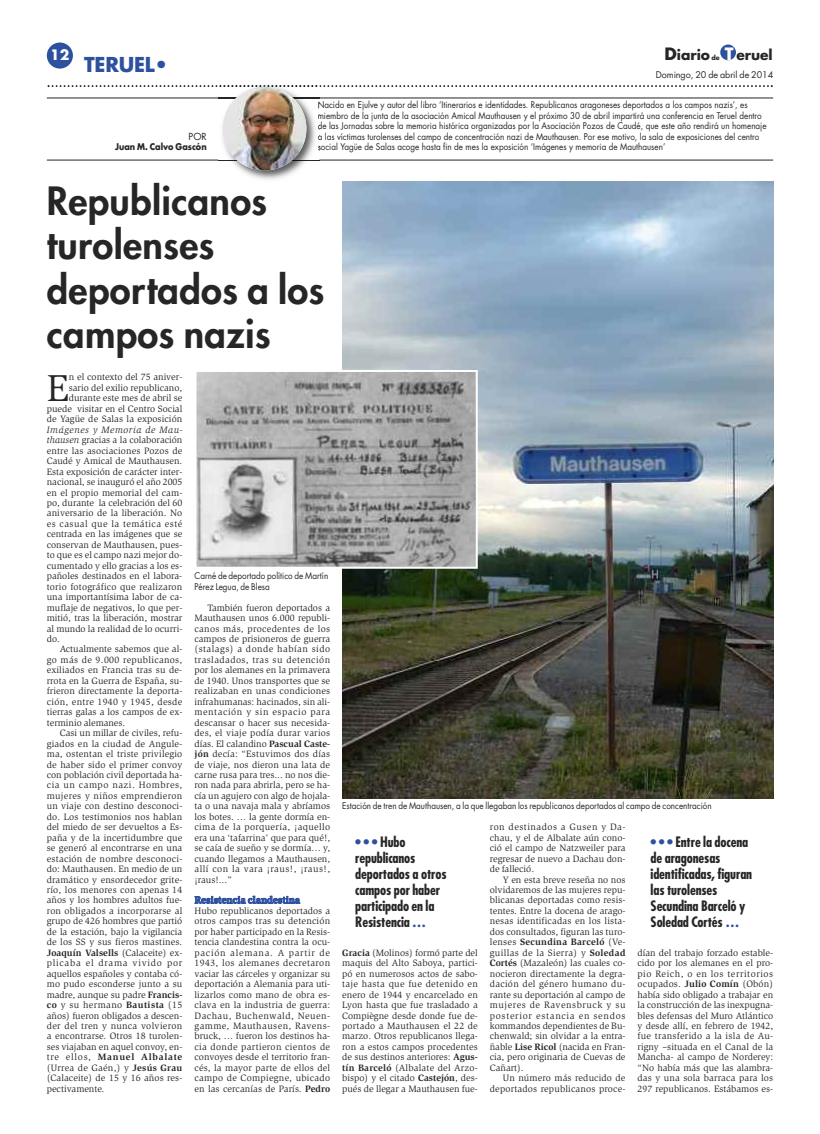
<style>
.page{position:relative;width:820px;height:1134px;background:#fff}
.page>*{position:absolute;margin:0;border:0;box-sizing:border-box;transform-origin:0 0}
.t1{font:38.5px "Slimbach";color:#272627}
.t2{font:800 37.9px/44.6px "Futura";letter-spacing:.01em;color:#272627}
.t3{font:700 20px "Futura";letter-spacing:-.01em;color:#2d509f}
.t4{font:700 condensed 14px/16px "Futura";letter-spacing:-.01em;color:#272627}
.t5{font:700 14px "Futura";color:#fff}
.t6{font:700 13.8px "Futura";color:#272627}
.t7{font:700 10px "Slimbach";color:#2d509f}
.t8{font:9.5px/10.5px "Slimbach";color:#272627;text-align:justify}
.t9{font:9.5px "Futura";color:#272627}
.t10{font:9px/10.5px "Futura";color:#272627;scale:.9 1}
.t11{font:9px "Futura";color:#272627}
.t12{font:700 9px "Futura";color:#272627;scale:.9 1}
.s1{font-size:16.6px}
.s2{font-size:6.4px}
.s3{font-size:16.6px;color:#fff}
.s4{font-style:italic}
.s5{font-weight:700}
.s6{color:#2d509f}
</style>
<div class="page">
<div style="left:47px;top:43px;width:26px;height:26px;background:#2d509f;border-radius:50%"></div>
<svg style="left:48px;top:85px;width:724px;height:2px"></svg>
<div style="left:720px;top:45px;width:15px;height:15px;background:#2d509f;border-radius:50%"></div>
<hr style="left:47px;top:160px;width:725px;height:1px;background:#272627">
<hr style="left:47px;top:98px;width:725px;height:1px;background:#272627">
<img style="left:218px;top:85px;width:101px;height:14px">
<img style="left:219px;top:85px;width:58px;height:2px">
<svg style="left:318px;top:101px;width:1px;height:50px"></svg>
<img style="left:222px;top:87px;width:84px;height:84px;border-radius:50%">
<img style="left:342px;top:182px;width:430px;height:617px">
<img style="left:197px;top:373px;width:277px;height:193px">
<div style="left:194px;top:370px;width:283px;height:199px;border:2px solid #fff"></div>
<h3 class="t5" style="left:50px;top:48px;width:21px">12</h3>
<h3 class="t3" style="left:84px;top:55px;width:86px">TERUEL•</h3>
<p class="t9" style="left:188px;top:132px;width:20px">POR</p>
<p class="t12" style="left:115px;top:143px;width:103px">Juan M. Calvo Gascón</p>
<h3 class="t6" style="left:664px;top:48px;width:110px"><span class="s1">D</span>iario <span class="s2">de</span> <span class="s3">T</span> eruel</h3>
<p class="t11" style="left:655px;top:71px;width:119px">Domingo, 20 de abril de 2014</p>
<p class="t10" style="left:317px;top:101px;width:500px">Nacido en Ejulve y autor del libro ‘Itinerarios e identidades. Republicanos aragoneses deportados a los campos nazis’, es miembro de la junta de la asociación Amical Mauthausen y el próximo 30 de abril impartirá una conferencia en Teruel dentro de las Jornadas sobre la memoria histórica organizadas por la Asociación Pozos de Caudé, que este año rendirá un homenaje a las víctimas turolenses del campo de concentración nazi de Mauthausen. Por ese motivo, la sala de exposiciones del centro social Yagüe de Salas acoge hasta fin de mes la exposición ‘Imágenes y memoria de Mauthausen’</p>
<h2 class="t2" style="left:47px;top:181px;width:279px">Republicanos turolenses deportados a los campos nazis</h2>
<h1 class="t1" style="left:47px;top:374px;width:24px">E</h1>
<p class="t8" style="left:47px;top:373px;width:137px;text-align:right">n el contexto del 75 aniver&shy;sario del exilio republicano, durante este mes de abril se puede visitar en el Centro Social de Yagüe de Salas la exposición</p>
<p class="t8" style="left:47px;top:425px;width:137px"><span class="s4">Imágenes y Memoria de Mau&shy;thausen</span> gracias a la colaboración entre las asociaciones Pozos de Caudé y Amical de Mauthausen.<br>Esta exposición de carácter inter&shy;nacional, se inauguró el año 2005 en el propio memorial del cam&shy;po, durante la celebración del 60 aniversario de la liberación. No es casual que la temática esté centrada en las imágenes que se conservan de Mauthausen, pues&shy;to que es el campo nazi mejor do&shy;cumentado y ello gracias a los es&shy;pañoles destinados en el labora&shy;torio fotográfico que realizaron una importantísima labor de ca&shy;muflaje de negativos, lo que per&shy;mitió, tras la liberación, mostrar al mundo la realidad de lo ocurri&shy;do.</p>
<p class="t8" style="left:47px;top:645px;width:137px;text-indent:13px">Actualmente sabemos que al&shy;go más de 9.000 republicanos, exiliados en Francia tras su de&shy;rrota en la Guerra de España, su&shy;frieron directamente la deporta&shy;ción, entre 1940 y 1945, desde tierras galas a los campos de ex&shy;terminio alemanes.</p>
<p class="t8" style="left:47px;top:728px;width:137px;text-indent:13px">Casi un millar de civiles, refu&shy;giados en la ciudad de Angule&shy;ma, ostentan el triste privilegio de haber sido el primer convoy con población civil deportada ha&shy;cia un campo nazi. Hombres, mujeres y niños emprendieron un viaje con destino desconoci&shy;do. Los testimonios nos hablan del miedo de ser devueltos a Es&shy;paña y de la incertidumbre que se generó al encontrarse en una estación de nombre desconoci&shy;do: Mauthausen. En medio de un dramático y ensordecedor grite&shy;río, los menores con apenas 14 años y los hombres adultos fue&shy;ron obligados a incorporarse al grupo de 426 hombres que partió de la estación, bajo la vigilancia de los SS y sus fieros mastines.<br><span class="s5">Joaquín Valsells</span> (Calaceite) ex&shy;plicaba el drama vivido por aquellos españoles y contaba có&shy;mo pudo esconderse junto a su madre, aunque su padre <span class="s5">Francis&shy;co</span> y su hermano <span class="s5">Bautista</span> (15 años) fueron obligados a descen&shy;der del tren y nunca volvieron a encontrarse. Otros 18 turolen&shy;ses viajaban en aquel convoy, en&shy;tre ellos, <span class="s5">Manuel Albalate </span>(Urrea de Gaén,) y <span class="s5">Jesús Grau </span>(Calaceite) de 15 y 16 años res&shy;pectivamente.</p>
<p class="t10" style="left:194px;top:571px;width:150px">Carné de deportado político de Martín<br>Pérez Legua, de Blesa</p>
<p class="t8" style="left:194px;top:603px;width:137px;text-indent:13px">También fueron deportados a Mauthausen unos 6.000 republi&shy;canos más, procedentes de los campos de prisioneros de guerra (stalags) a donde habían sido trasladados, tras su detención por los alemanes en la primavera de 1940. Unos transportes que se realizaban en unas condiciones infrahumanas: hacinados, sin ali&shy;mentación y sin espacio para descansar o hacer sus necesida&shy;des, el viaje podía durar varios días. El calandino <span class="s5">Pascual Caste&shy;jón</span> decía: “Estuvimos dos días de viaje, nos dieron una lata de carne rusa para tres... no nos die&shy;ron nada para abrirla, pero se ha&shy;cía un agujero con algo de hojala&shy;ta o una navaja mala y abríamos los botes. … la gente dormía en&shy;cima de la porquería, ¡aquello era una ‘tafarrina’ que para qué!, se caía de sueño y se dormía… y, cuando llegamos a Mauthausen, allí con la vara ¡raus!, ¡raus!, ¡raus!...”</p>
<p class="t7" style="left:194px;top:896px;width:107px">Resistencia clandestina</p>
<p class="t8" style="left:194px;top:906px;width:137px">Hubo republicanos deportados a otros campos tras su detención por haber participado en la Resis&shy;tencia clandestina contra la ocu&shy;pación alemana. A partir de 1943, los alemanes decretaron vaciar las cárceles y organizar su deportación a Alemania para uti&shy;lizarlos como mano de obra es&shy;clava en la industria de guerra:<br>Dachau, Buchenwald, Neuen&shy;gamme, Mauthausen, Ravens&shy;bruck, … fueron los destinos ha&shy;cia donde partieron cientos de convoyes desde el territorio fran&shy;cés, la mayor parte de ellos del campo de Compiegne, ubicado en las cercanías de París. <span class="s5">Pedro</span></p>
<p class="t10" style="left:342px;top:801px;width:412px">Estación de tren de Mauthausen, a la que llegaban los republicanos deportados al campo de concentración</p>
<p class="t8" style="left:489px;top:822px;width:137px">ron destinados a Gusen y Da&shy;chau, y el de Albalate aún cono&shy;ció el campo de Natzweiler para regresar de nuevo a Dachau don&shy;de falleció.</p>
<p class="t8" style="left:489px;top:875px;width:137px;text-indent:13px">Y en esta breve reseña no nos olvidaremos de las mujeres repu&shy;blicanas deportadas como resis&shy;tentes. Entre la docena de arago&shy;nesas identificadas en los lista&shy;dos consultados, figuran las turo&shy;lenses <span class="s5">Secundina Barceló</span> (Ve&shy;guillas de la Sierra) y <span class="s5">Soledad Cortés</span> (Mazaleón) las cuales co&shy;nocieron directamente la degra&shy;dación del género humano du&shy;rante su deportación al campo de mujeres de Ravensbruck y su posterior estancia en sendos kommandos dependientes de Bu&shy;chenwald; sin olvidar a la entra&shy;ñable <span class="s5">Lise Ricol</span> (nacida en Fran&shy;cia, pero originaria de Cuevas de Cañart).</p>
<p class="t8" style="left:489px;top:1073px;width:137px;text-align:right">Un número más reducido de deportados republicanos proce-</p>
<h3 class="t4" style="left:355px;top:835px;width:93px"><span class="s6">•••</span>Hubo republicanos deportados a otros campos por haber participado en la<br>Resistencia <span class="s6">…</span></h3>
<h3 class="t4" style="left:650px;top:835px;width:103px"><span class="s6">• • •</span> Entre la docena de aragonesas identificadas, figuran las turolenses<br>Secundina Barceló y<br>Soledad Cortés <span class="s6">…</span></h3>
<p class="t8" style="left:637px;top:948px;width:137px">dían del trabajo forzado estable&shy;cido por los alemanes en el pro&shy;pio Reich, o en los territorios ocupados. <span class="s5">Julio Comín</span> (Obón) había sido obligado a trabajar en la construcción de las inexpugna&shy;bles defensas del Muro Atlántico y desde allí, en febrero de 1942, fue transferido a la isla de Au&shy;rigny –situada en el Canal de la Mancha- al campo de Norderey: “No había más que las alambra&shy;das y una sola barraca para los 297 republicanos. Estábamos es-</p>
<p class="t8" style="left:342px;top:948px;width:137px"><span class="s5">Gracia</span> (Molinos) formó parte del maquis del Alto Saboya, partici&shy;pó en numerosos actos de sabo&shy;taje hasta que fue detenido en enero de 1944 y encarcelado en Lyon hasta que fue trasladado a Compiègne desde donde fue de&shy;portado a Mauthausen el 22 de marzo. Otros republicanos llega&shy;ron a estos campos procedentes de sus destinos anteriores: <span class="s5">Agus&shy;tín Barceló</span> (Albalate del Arzo&shy;bispo) y el citado <span class="s5">Castejón</span>, des&shy;pués de llegar a Mauthausen fue-</p>
</div>
